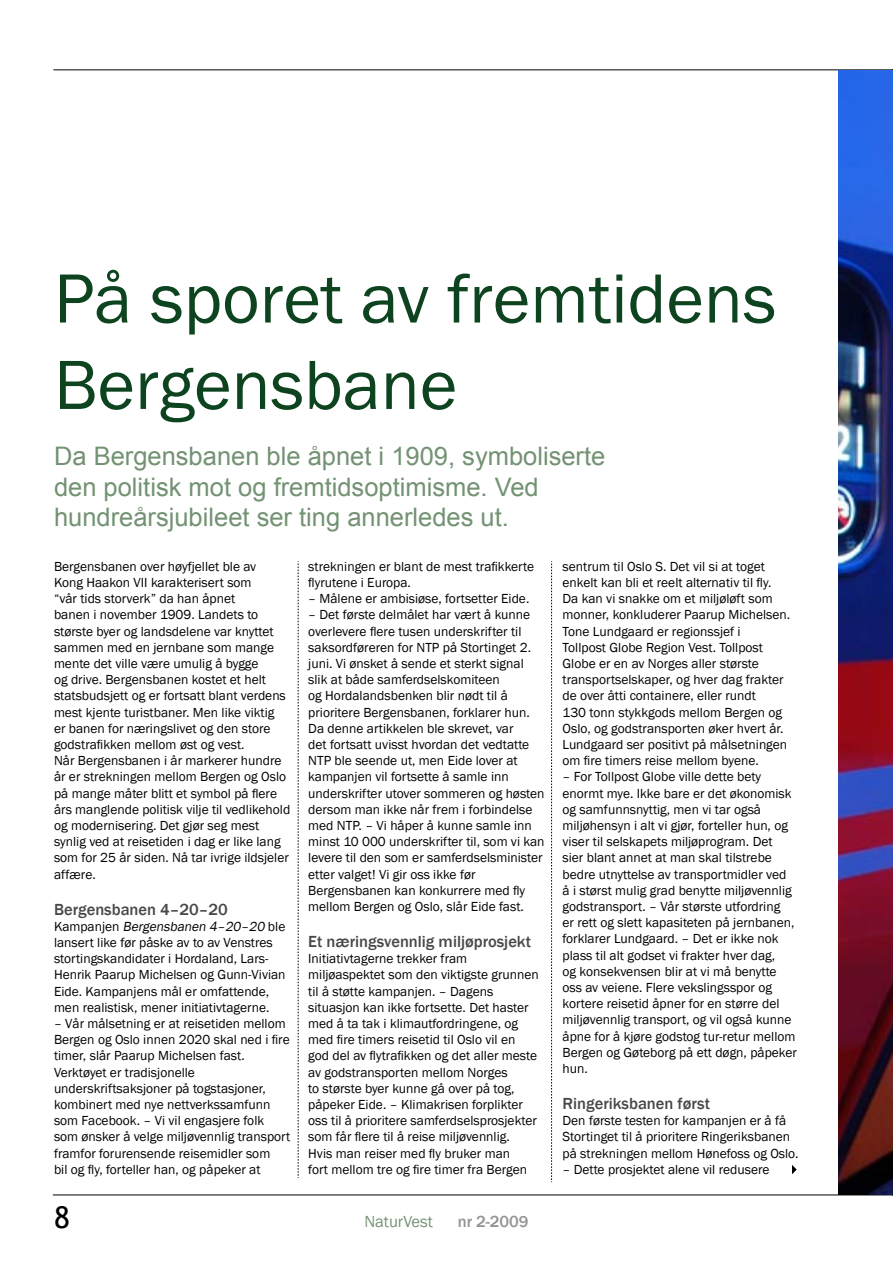
<style>
.page{position:relative;width:893px;height:1263px;background:#fff}
.page>*{position:absolute;margin:0;border:0;box-sizing:border-box;transform-origin:0 0}
.t1{font:72px/86.4px "Franklin Gothic";color:#0d441f}
.t2{font:30px "Trebuchet MS";color:#000}
.t3{font:25.5px/30.6px "Arial";color:#739273}
.t4{font:500 16.5px "Franklin Gothic";color:#484848}
.t5{font:16.5px "Franklin Gothic";color:#739273}
.t6{font:500 16.5px "Franklin Gothic";color:#939393}
.t7{font:13.5px/16.2px "Franklin Gothic";color:#000}
.s1{font-style:italic}
</style>
<div class="page">
<img style="left:839px;top:71px;width:54px;height:1124px">
<svg style="left:298px;top:561px;width:1px;height:617px"></svg>
<svg style="left:551px;top:561px;width:1px;height:621px"></svg>
<svg style="left:792px;top:1165px;width:5px;height:9px"></svg>
<h1 class="t1" style="left:54px;top:257px;width:724px">På sporet av fremtidens<br>Bergensbane</h1>
<h3 class="t3" style="left:54px;top:441px;width:553px">Da Bergensbanen ble åpnet i 1909, symboliserte den politisk mot og fremtidsoptimisme. Ved hundreårsjubileet ser ting annerledes ut.</h3>
<p class="t7" style="left:54px;top:558px;width:238px">Bergensbanen over høyfjellet ble av<br>Kong Haakon VII karakterisert som<br>“vår tids storverk” da han åpnet<br>banen i november 1909. Landets to største byer og landsdelene var knyttet sammen med en jernbane som mange mente det ville være umulig å bygge<br>og drive. Bergensbanen kostet et helt statsbudsjett og er fortsatt blant verdens mest kjente turistbaner. Men like viktig<br>er banen for næringslivet og den store godstrafikken mellom øst og vest.<br>Når Bergensbanen i år markerer hundre år er strekningen mellom Bergen og Oslo på mange måter blitt et symbol på flere års manglende politisk vilje til vedlikehold og modernisering. Det gjør seg mest synlig ved at reisetiden i dag er like lang som for 25 år siden. Nå tar ivrige ildsjeler affære.</p>
<p class="t4" style="left:54px;top:899px;width:175px">Bergensbanen 4–20–20</p>
<p class="t7" style="left:54px;top:918px;width:233px">Ka m pa nj e n <span class="s1">Bergensbanen 4–20–20</span> b l e lansert like før påske av to av Venstres stortingskandidater i Hordaland, Lars-Henrik Paarup Michelsen og Gunn-Vivian Eide. Kampanjens mål er omfattende, men realistisk, mener initiativtagerne.</p>
<p class="t7" style="left:54px;top:1016px;width:238px">– Vår målsetning er at reisetiden mellom Bergen og Oslo innen 2020 skal ned i fire timer, slår Paarup Michelsen fast.<br>Verktøyet er tradisjonelle underskriftsaksjoner på togstasjoner, kombinert med nye nettverkssamfunn som Facebook. – Vi vil engasjere folk som ønsker å velge miljøvennlig transport framfor forurensende reisemidler som<br>bil og fly, forteller han, og påpeker at</p>
<p class="t7" style="left:308px;top:558px;width:227px">strekningen er blant de mest trafikkerte flyrutene i Europa.</p>
<p class="t7" style="left:308px;top:591px;width:223px">– Målene er ambisiøse, fortsetter Eide.</p>
<p class="t7" style="left:308px;top:607px;width:238px">– Det første delmålet har vært å kunne overlevere flere tusen underskrifter til saksordføreren for NTP på Stortinget 2. juni. Vi ønsket å sende et sterkt signal slik at både samferdselskomiteen<br>og Hordalandsbenken blir nødt til å prioritere Bergensbanen, forklarer hun.<br>Da denne artikkelen ble skrevet, var<br>det fortsatt uvisst hvordan det vedtatte NTP ble seende ut, men Eide lover at kampanjen vil fortsette å samle inn underskrifter utover sommeren og høsten dersom man ikke når frem i forbindelse med NTP. – Vi håper å kunne samle inn minst 10 000 underskrifter til, som vi kan levere til den som er samferdselsminister etter valget! Vi gir oss ikke før Bergensbanen kan konkurrere med fly mellom Bergen og Oslo, slår Eide fast.</p>
<p class="t4" style="left:308px;top:931px;width:224px">Et næringsvennlig miljøprosjekt</p>
<p class="t7" style="left:308px;top:951px;width:232px">Initiativtagerne trekker fram miljøaspektet som den viktigste grunnen til å støtte kampanjen. – Dagens situasjon kan ikke fortsette. Det haster med å ta tak i klimautfordringene, og med fire timers reisetid til Oslo vil en god del av flytrafikken og det aller meste av godstransporten mellom Norges<br>to største byer kunne gå over på tog, påpeker Eide. – Klimakrisen forplikter oss til å prioritere samferdselsprosjekter som får flere til å reise miljøvennlig.<br>Hvis man reiser med fly bruker man<br>fort mellom tre og fire timer fra Bergen</p>
<h2 class="t2" style="left:54px;top:1200px;width:17px">8</h2>
<p class="t5" style="left:364px;top:1211px;width:70px">NaturVest</p>
<p class="t6" style="left:458px;top:1211px;width:72px">nr 2-2009</p>
<p class="t7" style="left:563px;top:558px;width:229px">sentrum til Oslo S. Det vil si at toget enkelt kan bli et reelt alternativ til fly.<br>Da kan vi snakke om et miljøløft som monner, konkluderer Paarup Michelsen.<br>Tone Lundgaard er regionssjef i<br>Tollpost Globe Region Vest. Tollpost Globe er en av Norges aller største transportselskaper, og hver dag frakter de over åtti containere, eller rundt<br>130 tonn stykkgods mellom Bergen og Oslo, og godstransporten øker hvert år.<br>Lundgaard ser positivt på målsetningen om fire timers reise mellom byene.</p>
<p class="t7" style="left:563px;top:769px;width:236px">– For Tollpost Globe ville dette bety enormt mye. Ikke bare er det økonomisk og samfunnsnyttig, men vi tar også miljøhensyn i alt vi gjør, forteller hun, og viser til selskapets miljøprogram. Det<br>sier blant annet at man skal tilstrebe bedre utnyttelse av transportmidler ved<br>å i størst mulig grad benytte miljøvennlig godstransport. – Vår største utfordring<br>er rett og slett kapasiteten på jernbanen, forklarer Lundgaard. – Det er ikke nok plass til alt godset vi frakter hver dag,<br>og konsekvensen blir at vi må benytte oss av veiene. Flere vekslingsspor og kortere reisetid åpner for en større del miljøvennlig transport, og vil også kunne åpne for å kjøre godstog tur-retur mellom Bergen og Gøteborg på ett døgn, påpeker hun.</p>
<p class="t4" style="left:563px;top:1093px;width:149px">Ringeriksbanen først</p>
<p class="t7" style="left:563px;top:1113px;width:238px">Den første testen for kampanjen er å få<br>Stortinget til å prioritere Ringeriksbanen på strekningen mellom Hønefoss og Oslo.</p>
<p class="t7" style="left:563px;top:1161px;width:208px">– Dette prosjektet alene vil redusere</p>
</div>
